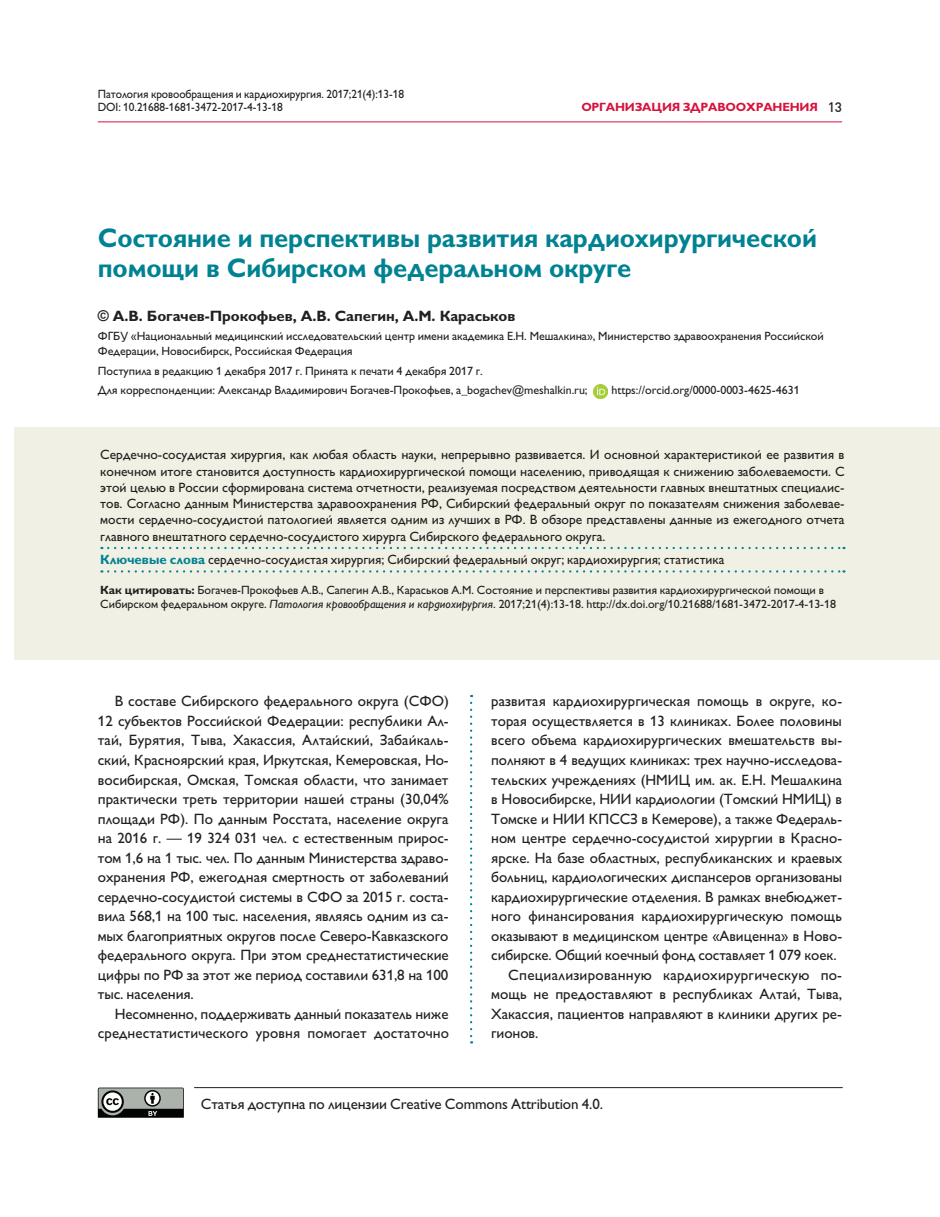
<style>
.page{position:relative;width:940px;height:1217px;background:#fff}
.page>*{position:absolute;margin:0;border:0;box-sizing:border-box;transform-origin:0 0}
.t1{font:700 27px/30px "Gill Sans C";letter-spacing:-.005em;color:#008293;scale:.95 1}
.t2{font:15px/19.5px "Gill Sans C";color:#231f20;text-align:justify}
.t3{font:700 15px "Gill Sans C";letter-spacing:-.005em;color:#231f20}
.t4{font:15px "Gill Sans C";letter-spacing:.02em;color:#231f20}
.t5{font:13.5px/16.2px "Gill Sans C";color:#231f20;text-align:justify}
.t6{font:500 13.5px "DIN Cyr";color:#231f20}
.t7{font:12px/15px "Gill Sans C";letter-spacing:-.005em;color:#231f20}
.t8{font:12px/13.5px "Gill Sans C";letter-spacing:-.005em;color:#231f20;scale:.95 1}
.t9{font:700 12px "Gill Sans C";letter-spacing:-.015em;color:#d7123e}
.s1{font-weight:700;color:#008293}
.s2{font-weight:700}
.s3{font-style:italic}
</style>
<div class="page">
<hr style="left:98px;top:121px;width:744px;height:1px;background:#d7123e">
<hr style="left:194px;top:1087px;width:648px;height:1px;background:#231f20">
<svg style="left:98px;top:1087px;width:86px;height:31px;background:#787c78"></svg>
<img style="left:593px;top:384px;width:14px;height:14px">
<svg style="left:470px;top:694px;width:2px;height:349px"></svg>
<div style="left:14px;top:427px;width:926px;height:232px;background:#f1f0e4"></div>
<svg style="left:108px;top:546px;width:736px;height:3px"></svg>
<svg style="left:108px;top:570px;width:736px;height:2px"></svg>
<p class="t8" style="left:98px;top:87px;width:324px">Патология кровообращения и кардиохирургия. 2017;21(4):13-18<br>DOI: 10.21688-1681-3472-2017-4-13-18</p>
<p class="t9" style="left:581px;top:100px;width:238px">ОРГАНИЗАЦИЯ ЗДРАВООХРАНЕНИЯ</p>
<p class="t6" style="left:827px;top:100px;width:16px">13</p>
<h1 class="t1" style="left:98px;top:223px;width:758px">Состояние и перспективы развития кардиохирургической помощи в Сибирском федеральном округе</h1>
<p class="t3" style="left:98px;top:307px;width:419px">© А.В. Богачев-Прокофьев, А.В. Сапегин, А.М. Караськов</p>
<p class="t7" style="left:98px;top:328px;width:727px">ФГБУ «Национальный медицинский исследовательский центр имени академика Е.Н. Мешалкина», Министерство здравоохранения Российской<br>Федерации, Новосибирск, Российская Федерация</p>
<p class="t7" style="left:98px;top:361px;width:491px;line-height:19.2px">Поступила в редакцию 1 декабря 2017 г. Принята к печати 4 декабря 2017 г.<br>Для корреспонденции: Александр Владимирович Богачев-Прокофьев, a_bogachev@meshalkin.ru;</p>
<p class="t7" style="left:611px;top:382px;width:190px">https://orcid.org/0000-0003-4625-4631</p>
<p class="t5" style="left:100px;top:446px;width:746px">Сердечно-сосудистая хирургия, как любая область науки, непрерывно развивается. И основной характеристикой ее развития в конечном итоге становится доступность кардиохирургической помощи населению, приводящая к снижению заболеваемости. С этой целью в России сформирована система отчетности, реализуемая посредством деятельности главных внештатных специалис&shy;тов. Согласно данным Министерства здравоохранения РФ, Сибирский федеральный округ по показателям снижения заболевае&shy;мости сердечно-сосудистой патологией является одним из лучших в РФ. В обзоре представлены данные из ежегодного отчета главного внештатного сердечно-сосудистого хирурга Сибирского федерального округа.</p>
<p class="t5" style="left:100px;top:551px;width:625px"><span class="s1">Ключевые слова</span> cердечно-сосудистая хирургия; Сибирский федеральный округ; кардиохирургия; статистика</p>
<p class="t7" style="left:100px;top:582px;width:737px;line-height:14.4px"><span class="s2">Как цитировать:</span> Богачев-Прокофьев А.В., Сапегин А.В., Караськов А.М. Состояние и перспективы развития кардиохирургической помощи в<br>Сибирском федеральном округе. <span class="s3">Патология кровообращения и кардиохирургия</span>. 2017;21(4):13-18. http://dx.doi.org/10.21688/1681-3472-2017-4-13-18</p>
<p class="t2" style="left:98px;top:691px;width:353px;text-indent:17px">В составе Сибирского федерального округа (СФО)<br>12 субъектов Российской Федерации: республики Ал&shy;тай, Бурятия, Тыва, Хакассия, Алтайский, Забайкаль&shy;ский, Красноярский края, Иркутская, Кемеровская, Но&shy;восибирская, Омская, Томская области, что занимает практически треть территории нашей страны (30,04% площади РФ). По данным Росстата, население округа на 2016 г. — 19 324 031 чел. с естественным прирос&shy;том 1,6 на 1 тыс. чел. По данным Министерства здраво&shy;охранения РФ, ежегодная смертность от заболеваний сердечно-сосудистой системы в СФО за 2015 г. соста&shy;вила 568,1 на 100 тыс. населения, являясь одним из са&shy;мых благоприятных округов после Северо-Кавказского федерального округа. При этом среднестатистические цифры по РФ за этот же период составили 631,8 на 100 тыс. населения.</p>
<p class="t2" style="left:98px;top:1003px;width:352px;text-align:right">Несомненно, поддерживать данный показатель ниже среднестатистического уровня помогает достаточно</p>
<p class="t2" style="left:491px;top:691px;width:352px">развитая кардиохирургическая помощь в округе, ко-</p>
<p class="t2" style="left:491px;top:711px;width:352px">торая осуществляется в 13 клиниках. Более половины</p>
<p class="t2" style="left:491px;top:730px;width:352px">всего объема кардиохирургических вмешательств вы-</p>
<p class="t2" style="left:491px;top:750px;width:352px">полняют в 4 ведущих клиниках: трех научно-исследова-</p>
<p class="t2" style="left:491px;top:769px;width:352px">тельских учреждениях (НМИЦ им. ак. Е.Н. Мешалкина</p>
<p class="t2" style="left:491px;top:789px;width:352px">в Новосибирске, НИИ кардиологии (Томский НМИЦ) в</p>
<p class="t2" style="left:491px;top:808px;width:352px">Томске и НИИ КПССЗ в Кемерове), а также Федераль-</p>
<p class="t2" style="left:491px;top:828px;width:352px">ном центре сердечно-сосудистой хирургии в Красно-</p>
<p class="t2" style="left:491px;top:847px;width:352px">ярске. На базе областных, республиканских и краевых</p>
<p class="t2" style="left:491px;top:867px;width:352px">больниц, кардиологических диспансеров организованы</p>
<p class="t2" style="left:491px;top:886px;width:352px">кардиохирургические отделения. В рамках внебюджет-</p>
<p class="t2" style="left:491px;top:906px;width:352px">ного финансирования кардиохирургическую помощь</p>
<p class="t2" style="left:491px;top:925px;width:352px">оказывают в медицинском центре «Авиценна» в Ново-</p>
<p class="t2" style="left:491px;top:945px;width:347px">сибирске. Общий коечный фонд составляет 1 079 коек.</p>
<p class="t4" style="left:508px;top:965px;width:335px">Специализированную кардиохирургическую по-</p>
<p class="t2" style="left:491px;top:984px;width:352px">мощь не предоставляют в республиках Алтай, Тыва,</p>
<p class="t2" style="left:491px;top:1003px;width:352px">Хакассия, пациентов направляют в клиники других ре-</p>
<p class="t2" style="left:491px;top:1023px;width:49px">гионов.</p>
<p class="t2" style="left:201px;top:1093px;width:404px">Статья доступна по лицензии Creative Commons Attribution 4.0.</p>
</div>
